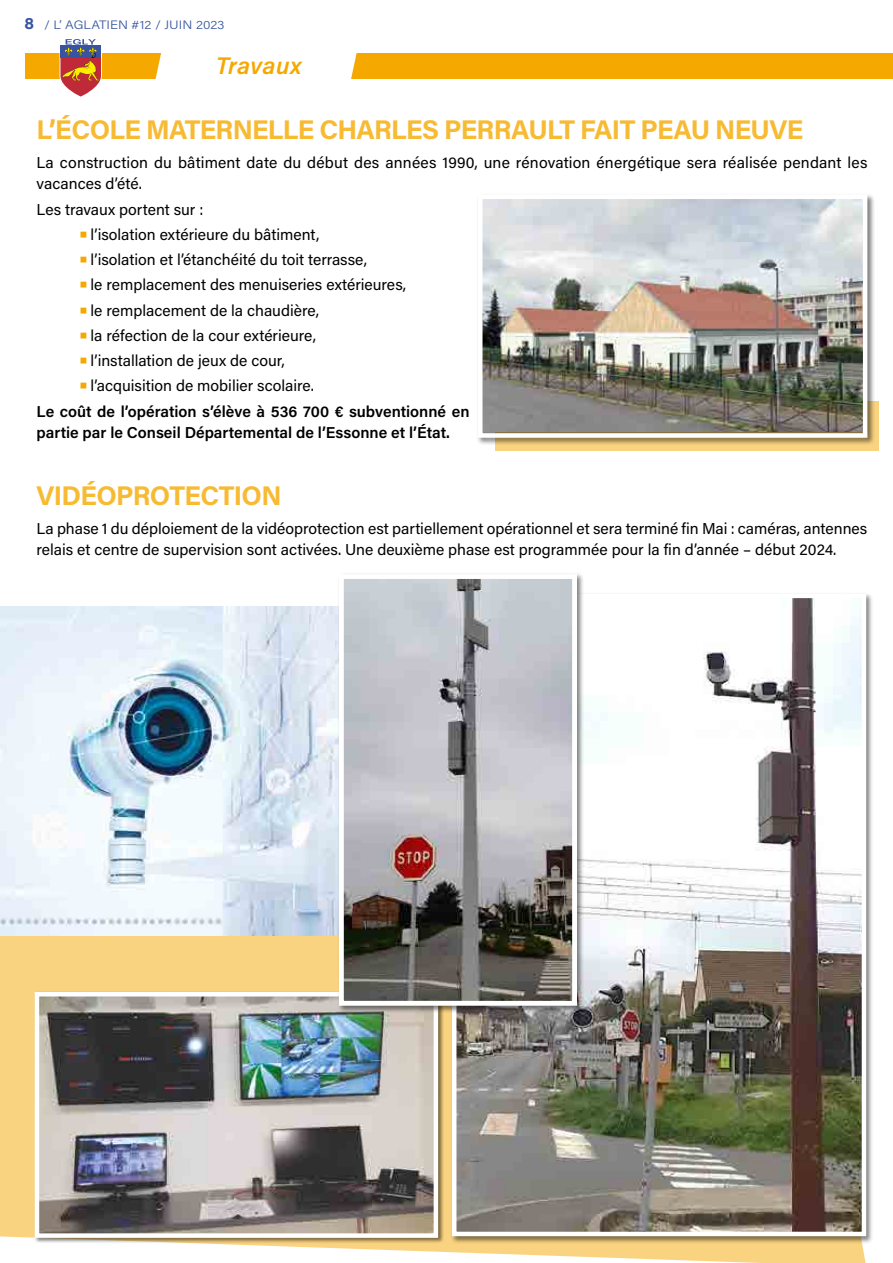
<style>
.page{position:relative;width:893px;height:1263px;background:#fff}
.page>*{position:absolute;margin:0;border:0;box-sizing:border-box;transform-origin:0 0}
.t1{font:700 27px "Acumin Pro";letter-spacing:-.025em;color:#f7ba33}
.t2{font:italic 600 24px "Acumin Pro";letter-spacing:.01em;color:#f5a800}
.t3{font:15.75px/21px "Acumin Pro";color:#000}
.t4{font:600 15.75px/25.2px "Acumin Pro";color:#000}
.t5{font:300 12.15px "Acumin Pro";color:#3855a2;scale:1.11 1}
.s1{font-weight:700;font-size:16.5px}
.s2{font-weight:900;font-size:21px;color:#f5a800}
.s3{font-weight:400}
</style>
<div class="page">
<svg style="left:0;top:935px;width:866px;height:328px;fill:#fad380"></svg>
<div style="left:26px;top:53px;width:867px;height:26px;background:#f5a800"></div>
<div style="left:155px;top:53px;width:202px;height:26px;background:#fff"></div>
<svg style="left:60px;top:39px;width:42px;height:58px"></svg>
<div style="left:495px;top:402px;width:383px;height:49px;background:#fad380"></div>
<div style="left:476px;top:193px;width:399px;height:252px;background:#000;opacity:.5"></div>
<img style="left:483px;top:200px;width:379px;height:232px">
<div style="left:478px;top:195px;width:389px;height:243px;border:4px solid #fff"></div>
<img style="left:0;top:607px;width:337px;height:328px">
<div style="left:450px;top:592px;width:424px;height:652px;background:#000;opacity:.5"></div>
<img style="left:457px;top:599px;width:404px;height:632px">
<div style="left:452px;top:594px;width:414px;height:642px;border:4px solid #fff"></div>
<div style="left:34px;top:991px;width:410px;height:253px;background:#000;opacity:.5"></div>
<img style="left:40px;top:997px;width:393px;height:236px">
<div style="left:35px;top:992px;width:403px;height:246px;border:4px solid #fff"></div>
<div style="left:337px;top:572px;width:248px;height:441px;background:#000;opacity:.5"></div>
<img style="left:345px;top:580px;width:226px;height:420px">
<div style="left:339px;top:574px;width:238px;height:432px;border:5px solid #fff"></div>
<p class="t5" style="left:24px;top:16px;width:182px"><span class="s1">8</span> / L’ AGLATIEN #12 / JUIN 2023</p>
<h2 class="t2" style="left:216px;top:49px;width:87px">Travaux</h2>
<h1 class="t1" style="left:36px;top:110px;width:768px">L’ÉCOLE MATERNELLE CHARLES PERRAULT FAIT PEAU NEUVE</h1>
<p class="t3" style="left:36px;top:152px;width:832px">La construction du bâtiment date du début des années 1990, une rénovation énergétique sera réalisée pendant les vacances d’été.</p>
<p class="t3" style="left:36px;top:198px;width:168px">Les travaux portent sur :</p>
<p class="t3" style="left:79px;top:223px;width:242px"><span class="s2">•</span> l’isolation extérieure du bâtiment,</p>
<p class="t3" style="left:79px;top:249px;width:290px"><span class="s2">•</span> l’isolation et l’étanchéité du toit terrasse,</p>
<p class="t3" style="left:79px;top:274px;width:329px"><span class="s2">•</span> le remplacement des menuiseries extérieures,</p>
<p class="t3" style="left:79px;top:299px;width:242px"><span class="s2">•</span> le remplacement de la chaudière,</p>
<p class="t3" style="left:79px;top:324px;width:238px"><span class="s2">•</span> la réfection de la cour extérieure,</p>
<p class="t3" style="left:79px;top:350px;width:207px"><span class="s2">•</span> l’installation de jeux de cour,</p>
<p class="t4" style="left:36px;top:373px;width:435px;text-indent:43px"><span class="s2">•</span> <span class="s3">l’acquisition de mobilier scolaire.<br></span>Le coût de l’opération s’élève à 536 700 € subventionné en</p>
<p class="t4" style="left:36px;top:419px;width:415px">partie par le Conseil Départemental de l’Essonne et l’État.</p>
<h1 class="t1" style="left:36px;top:476px;width:247px">VIDÉOPROTECTION</h1>
<p class="t3" style="left:36px;top:517px;width:832px">La phase 1 du déploiement de la vidéoprotection est partiellement opérationnel et sera terminé fin Mai : caméras, antennes relais et centre de supervision sont activées. Une deuxième phase est programmée pour la fin d’année – début 2024.</p>
</div>
